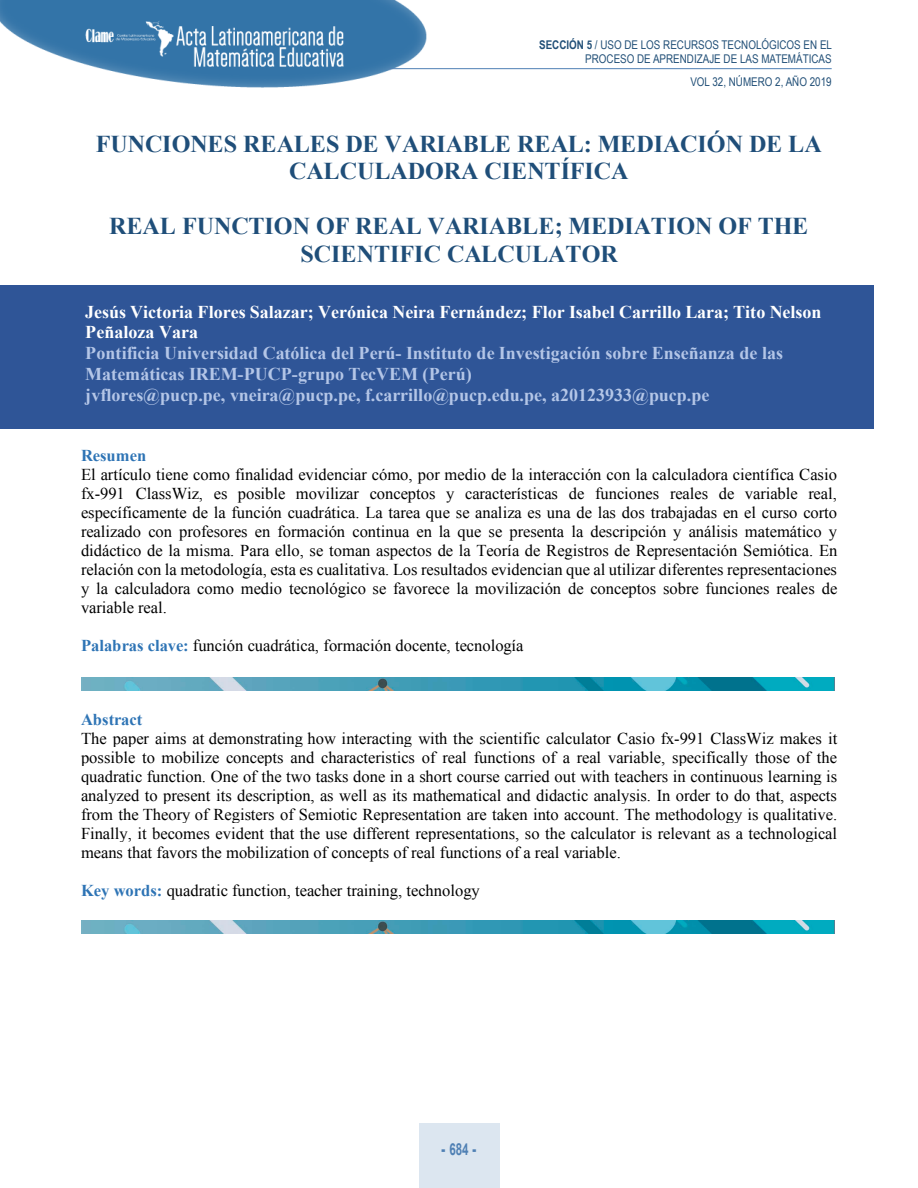
<style>
.page{position:relative;width:918px;height:1188px;background:#fff}
.page>*{position:absolute;margin:0;border:0;box-sizing:border-box;transform-origin:0 0}
.t1{font:700 24.15px/27.8px "Times New Roman";color:#1f4e79;text-align:center}
.t2{font:700 18px/20.7px "Times New Roman";color:#b4c6e7}
.t3{font:700 18px/20.5px "Times New Roman";color:#fff}
.t4{font:16.5px/18.9px "Times New Roman";color:#000;text-align:justify}
.t5{font:700 16.5px "Times New Roman";letter-spacing:-.005em;color:#2e74b5}
.t6{font:700 16.5px "Arial";color:#4f80b4;scale:.7 1}
.t7{font:12px/14.4px "Arial Narrow";color:#214f77;text-align:right}
.s1{font-weight:700}
.s2{font-weight:700;color:#2e74b5}
.s3{font-weight:900}
</style>
<div class="page">
<img style="left:0;top:0;width:435px;height:88px">
<hr style="left:389px;top:68px;width:443px;height:1px;background:#4f80b4">
<div style="left:419px;top:1123px;width:80px;height:65px;background:#dce6f0"></div>
<img style="left:81px;top:677px;width:753px;height:13px">
<img style="left:81px;top:920px;width:753px;height:14px">
<div style="left:0;top:285px;width:873px;height:143px;background:#2f5597"></div>
<p class="t7" style="left:539px;top:37px;width:294px"><span class="s1">SECCIÓN 5</span> / USO DE LOS RECURSOS TECNOLÓGICOS EN EL<br>PROCESO DE APRENDIZAJE DE LAS MATEMÁTICAS</p>
<p class="t7" style="left:690px;top:75px;width:143px">VOL 32, NÚMERO 2, AÑO 2019</p>
<h1 class="t1" style="left:96px;top:130px;width:728px">FUNCIONES REALES DE VARIABLE REAL: MEDIACIÓN DE LA<br>CALCULADORA CIENTÍFICA</h1>
<h1 class="t1" style="left:109px;top:212px;width:701px">REAL FUNCTION OF REAL VARIABLE; MEDIATION OF THE<br>SCIENTIFIC CALCULATOR</h1>
<p class="t3" style="left:85px;top:302px;width:738px">Jesús Victoria Flores Salazar; Verónica Neira Fernández; Flor Isabel Carrillo Lara; Tito Nelson<br>Peñaloza Vara</p>
<p class="t2" style="left:85px;top:343px;width:699px">Pontificia Universidad Católica del Perú- Instituto de Investigación sobre Enseñanza de las<br>Matemáticas IREM-PUCP-grupo TecVEM (Perú)<br>jvflores@pucp.pe, vneira@pucp.pe, f.carrillo@pucp.edu.pe, a20123933@pucp.pe</p>
<p class="t5" style="left:81px;top:446px;width:67px">Resumen</p>
<p class="t4" style="left:81px;top:465px;width:758px">El artículo tiene como finalidad evidenciar cómo, por medio de la interacción con la calculadora científica Casio fx-991 ClassWiz, es posible movilizar conceptos y características de funciones reales de variable real, específicamente de la función cuadrática. La tarea que se analiza es una de las dos trabajadas en el curso corto realizado con profesores en formación continua en la que se presenta la descripción y análisis matemático y didáctico de la misma. Para ello, se toman aspectos de la Teoría de Registros de Representación Semiótica. En relación con la metodología, esta es cualitativa. Los resultados evidencian que al utilizar diferentes representaciones y la calculadora como medio tecnológico se favorece la movilización de conceptos sobre funciones reales de variable real.</p>
<p class="t4" style="left:81px;top:636px;width:444px"><span class="s2">Palabras clave:</span> función cuadrática, formación docente, tecnología</p>
<p class="t5" style="left:81px;top:710px;width:63px">Abstract</p>
<p class="t4" style="left:81px;top:729px;width:758px">The paper aims at demonstrating how interacting with the scientific calculator Casio fx-991 ClassWiz makes it possible to mobilize concepts and characteristics of real functions of a real variable, specifically those of the quadratic function. One of the two tasks done in a short course carried out with teachers in continuous learning is analyzed to present its description, as well as its mathematical and didactic analysis. In order to do that, aspects from the Theory of Registers of Semiotic Representation are taken into account. The methodology is qualitative.<br>Finally, it becomes evident that the use different representations, so the calculator is relevant as a technological means that favors the mobilization of concepts of real functions of a real variable.</p>
<p class="t4" style="left:81px;top:881px;width:400px"><span class="s2">Key words:</span> quadratic function, teacher training, technology</p>
<p class="t6" style="left:442px;top:1140px;width:51px"><span class="s3">-</span> 684 <span class="s3">-</span></p>
</div>
